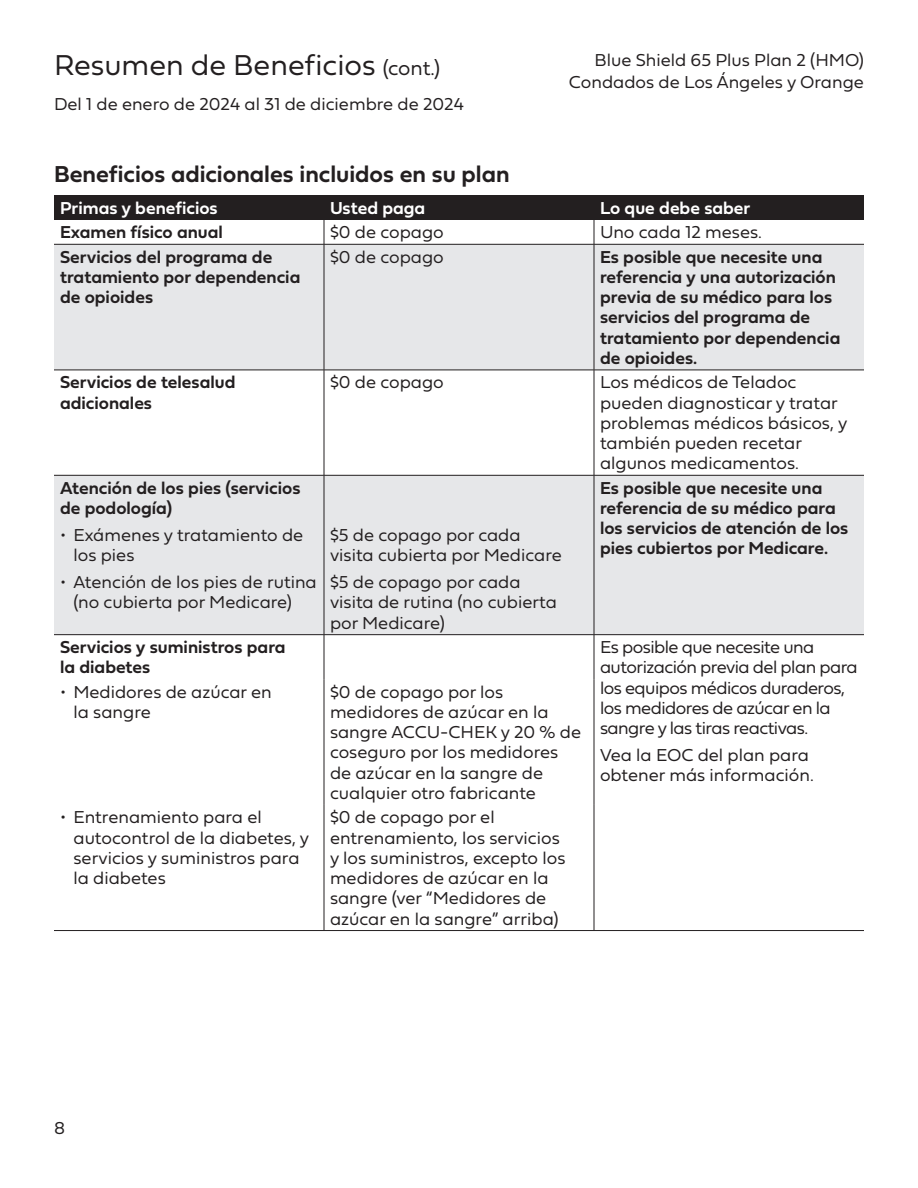
<style>
.page{position:relative;width:918px;height:1188px;background:#fff}
.page>*{position:absolute;margin:0;border:0;box-sizing:border-box;transform-origin:0 0}
.t1{font:30px "Fieldwork Geo Light";color:#231f20}
.t2{font:24px "Fieldwork Geo Demibold";color:#231f20}
.t3{font:21px "Fieldwork Geo Light";color:#231f20}
.t4{font:18px/20.2px "Fieldwork Geo Light";color:#231f20}
.t5{font:18px/20.2px "Fieldwork Geo Demibold";color:#231f20}
.t6{font:18px/20.2px "Fieldwork Geo Light";letter-spacing:-.03em;color:#231f20}
.t7{font:18px "Fieldwork Geo Demibold";color:#fff}
</style>
<div class="page">
<div style="left:594px;top:244px;width:270px;height:126px;background:#e6e7e9"></div>
<div style="left:54px;top:475px;width:270px;height:160px;background:#e6e7e9"></div>
<div style="left:54px;top:196px;width:270px;height:24px;background:#231f20"></div>
<div style="left:324px;top:196px;width:270px;height:24px;background:#231f20"></div>
<div style="left:594px;top:196px;width:270px;height:24px;background:#231f20"></div>
<div style="left:54px;top:244px;width:270px;height:126px;background:#e6e7e9"></div>
<div style="left:324px;top:244px;width:270px;height:126px;background:#e6e7e9"></div>
<div style="left:324px;top:475px;width:270px;height:160px;background:#e6e7e9"></div>
<div style="left:594px;top:475px;width:270px;height:160px;background:#e6e7e9"></div>
<svg style="left:324px;top:220px;width:1px;height:24px"></svg>
<svg style="left:594px;top:220px;width:1px;height:24px"></svg>
<hr style="left:54px;top:244px;width:270px;height:1px;background:#231f20">
<hr style="left:324px;top:244px;width:270px;height:1px;background:#231f20">
<hr style="left:324px;top:244px;width:1px;height:126px;background:#231f20">
<hr style="left:594px;top:244px;width:270px;height:1px;background:#231f20">
<hr style="left:594px;top:244px;width:1px;height:126px;background:#231f20">
<hr style="left:54px;top:370px;width:270px;height:1px;background:#231f20">
<hr style="left:324px;top:370px;width:270px;height:1px;background:#231f20">
<hr style="left:324px;top:370px;width:1px;height:105px;background:#231f20">
<hr style="left:594px;top:370px;width:270px;height:1px;background:#231f20">
<hr style="left:594px;top:370px;width:1px;height:105px;background:#231f20">
<hr style="left:54px;top:475px;width:270px;height:1px;background:#231f20">
<hr style="left:324px;top:475px;width:270px;height:1px;background:#231f20">
<hr style="left:324px;top:475px;width:1px;height:159px;background:#231f20">
<hr style="left:594px;top:475px;width:270px;height:1px;background:#231f20">
<hr style="left:594px;top:475px;width:1px;height:159px;background:#231f20">
<hr style="left:54px;top:634px;width:270px;height:1px;background:#231f20">
<hr style="left:324px;top:634px;width:270px;height:1px;background:#231f20">
<hr style="left:324px;top:635px;width:1px;height:44px;background:#231f20">
<hr style="left:594px;top:634px;width:270px;height:1px;background:#231f20">
<hr style="left:594px;top:635px;width:1px;height:44px;background:#231f20">
<hr style="left:324px;top:679px;width:1px;height:126px;background:#231f20">
<hr style="left:324px;top:805px;width:1px;height:125px;background:#231f20">
<hr style="left:594px;top:805px;width:1px;height:125px;background:#231f20">
<hr style="left:54px;top:930px;width:270px;height:1px;background:#231f20">
<hr style="left:324px;top:930px;width:270px;height:1px;background:#231f20">
<hr style="left:594px;top:930px;width:270px;height:1px;background:#231f20">
<hr style="left:594px;top:679px;width:1px;height:126px;background:#231f20">
<h1 class="t1" style="left:54px;top:41px;width:323px">Resumen de Benefcios</h1>
<p class="t4" style="left:595px;top:49px;width:271px">Blue Shield 65 Plus Plan 2 (HMO)</p>
<p class="t3" style="left:383px;top:51px;width:59px">(cont.)</p>
<p class="t4" style="left:569px;top:71px;width:297px">Condados de Los Ángeles y Orange</p>
<p class="t4" style="left:54px;top:93px;width:411px">Del 1 de enero de 2024 al 31 de diciembre de 2024</p>
<h3 class="t2" style="left:54px;top:155px;width:457px">Benefcios adicionales incluidos en su plan</h3>
<p class="t7" style="left:60px;top:194px;width:159px">Primas y benefcios</p>
<p class="t7" style="left:330px;top:194px;width:97px">Usted paga</p>
<p class="t7" style="left:600px;top:194px;width:152px">Lo que debe saber</p>
<p class="t5" style="left:60px;top:221px;width:164px">Examen físico anual</p>
<p class="t4" style="left:330px;top:221px;width:115px">$0 de copago</p>
<p class="t4" style="left:600px;top:221px;width:164px">Uno cada 12 meses.</p>
<p class="t5" style="left:60px;top:246px;width:214px">Servicios del programa de</p>
<p class="t4" style="left:330px;top:246px;width:115px">$0 de copago</p>
<p class="t5" style="left:600px;top:246px;width:224px">Es posible que necesite una</p>
<p class="t5" style="left:60px;top:266px;width:242px">tratamiento por dependencia</p>
<p class="t5" style="left:600px;top:266px;width:238px">referencia y una autorización</p>
<p class="t5" style="left:60px;top:286px;width:95px">de opioides</p>
<p class="t5" style="left:600px;top:286px;width:242px">previa de su médico para los servicios del programa de tratamiento por dependencia de opioides.</p>
<p class="t5" style="left:60px;top:371px;width:177px">Servicios de telesalud</p>
<p class="t4" style="left:330px;top:371px;width:115px">$0 de copago</p>
<p class="t4" style="left:600px;top:371px;width:198px">Los médicos de Teladoc</p>
<p class="t5" style="left:60px;top:392px;width:94px">adicionales</p>
<p class="t4" style="left:600px;top:392px;width:249px">pueden diagnosticar y tratar problemas médicos básicos, y también pueden recetar algunos medicamentos.</p>
<p class="t5" style="left:60px;top:477px;width:242px">Atención de los pies (servicios</p>
<p class="t5" style="left:600px;top:477px;width:224px">Es posible que necesite una</p>
<p class="t5" style="left:60px;top:497px;width:114px">de podología)</p>
<p class="t5" style="left:600px;top:497px;width:238px">referencia de su médico para</p>
<p class="t4" style="left:74px;top:524px;width:231px;text-indent:-14px">• Exámenes y tratamiento de los pies</p>
<p class="t4" style="left:330px;top:524px;width:233px">$5 de copago por cada visita cubierta por Medicare</p>
<p class="t5" style="left:600px;top:517px;width:250px">los servicios de atención de los pies cubiertos por Medicare.</p>
<p class="t4" style="left:60px;top:571px;width:258px">• Atención de los pies de rutina</p>
<p class="t4" style="left:330px;top:571px;width:192px">$5 de copago por cada</p>
<p class="t4" style="left:74px;top:591px;width:220px">(no cubierta por Medicare)</p>
<p class="t4" style="left:330px;top:591px;width:228px">visita de rutina (no cubierta por Medicare)</p>
<p class="t5" style="left:60px;top:636px;width:227px">Servicios y suministros para la diabetes</p>
<p class="t4" style="left:74px;top:681px;width:200px;text-indent:-14px">• Medidores de azúcar en la sangre</p>
<p class="t6" style="left:600px;top:636px;width:259px">Es posible que necesite una autorización previa del plan para los equipos médicos duraderos, los medidores de azúcar en la sangre y las tiras reactivas.</p>
<p class="t4" style="left:600px;top:744px;width:215px">Vea la EOC del plan para obtener más información.</p>
<p class="t4" style="left:330px;top:681px;width:253px">$0 de copago por los medidores de azúcar en la sangre ACCU-CHEK y 20 % de coseguro por los medidores de azúcar en la sangre de cualquier otro fabricante</p>
<p class="t4" style="left:330px;top:806px;width:237px">$0 de copago por el entrenamiento, los servicios y los suministros, excepto los medidores de azúcar en la sangre (ver “Medidores de azúcar en la sangre” arriba)</p>
<p class="t4" style="left:74px;top:806px;width:237px;text-indent:-14px">• Entrenamiento para el autocontrol de la diabetes, y servicios y suministros para la diabetes</p>
<p class="t4" style="left:54px;top:1117px;width:13px">8</p>
</div>
